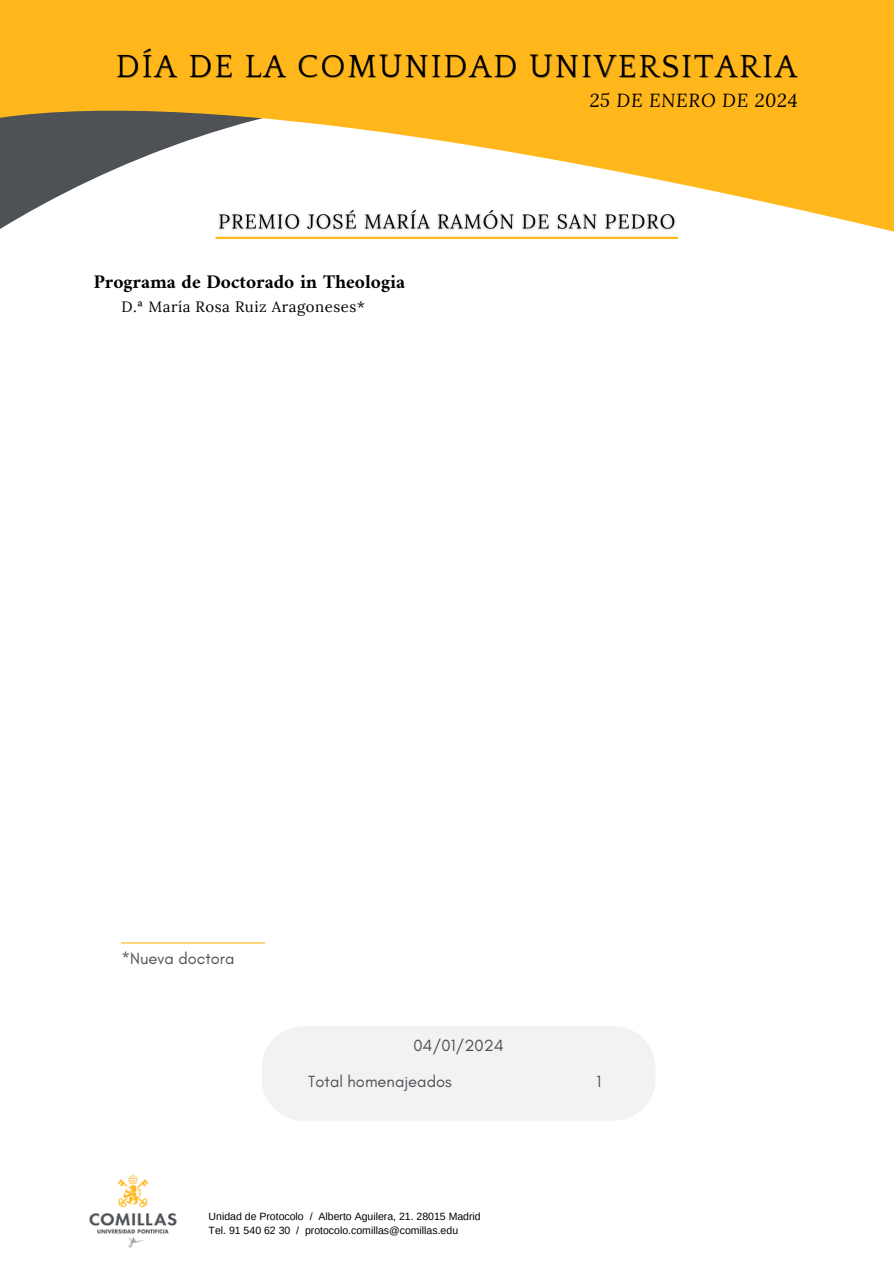
<style>
.page{position:relative;width:894px;height:1264px;background:#fff}
.page>*{position:absolute;margin:0;border:0;box-sizing:border-box;transform-origin:0 0}
.t1{font:32.85px "Quattrocento";letter-spacing:.055em;color:#000}
.t2{font:700 19.5px "Amiri";color:#000}
.t3{font:italic 18.75px "Lora";letter-spacing:.04em;color:#000}
.t4{font:16.5px "Glacial Indifference";color:#4e5156}
.t5{font:15px "Lora";letter-spacing:.035em;color:#000}
.t6{font:10.5px "Arimo";color:#000}
</style>
<div class="page">
<svg style="left:0;top:101px;width:893px;height:139px"></svg>
<div style="left:0;top:0;width:893px;height:101px;background:#ffb71c"></div>
<hr style="left:215px;top:237px;width:463px;height:2px;background:#ffb71c">
<img style="left:212px;top:204px;width:468px;height:33px">
<img style="left:89px;top:1174px;width:88px;height:74px">
<div style="left:262px;top:1026px;width:393px;height:94px;background:#f2f2f2"></div>
<hr style="left:121px;top:942px;width:144px;height:1px;background:#ffb71c">
<p class="t1" style="left:116px;top:49px;width:682px">DÍA DE LA COMUNIDAD UNIVERSITARIA</p>
<p class="t3" style="left:589px;top:88px;width:209px">25 DE ENERO DE 2024</p>
<p class="t2" style="left:94px;top:269px;width:313px">Programa de Doctorado in Theologia</p>
<p class="t5" style="left:121px;top:296px;width:245px">D.ª María Rosa Ruiz Aragoneses*</p>
<p class="t4" style="left:121px;top:948px;width:114px">*Nueva doctora</p>
<p class="t4" style="left:413px;top:1035px;width:92px">04/01/2024</p>
<p class="t4" style="left:308px;top:1071px;width:145px">Total homenajeados</p>
<p class="t4" style="left:596px;top:1071px;width:6px">1</p>
<p class="t6" style="left:208px;top:1210px;width:273px">Unidad de Protocolo / Alberto Aguilera, 21. 28015 Madrid</p>
<p class="t6" style="left:208px;top:1224px;width:251px">Tel. 91 540 62 30 / protocolo.comillas@comillas.edu</p>
</div>
